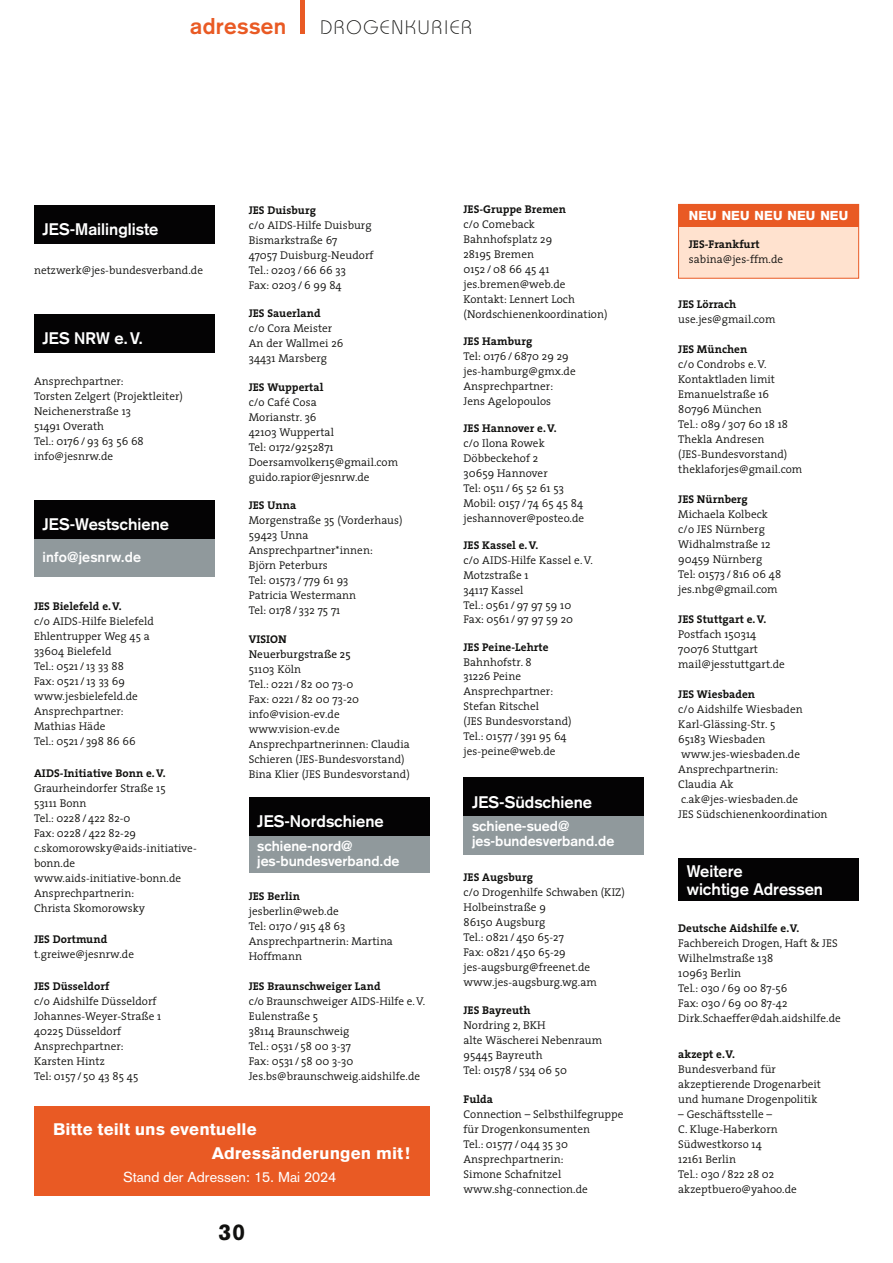
<style>
.page{position:relative;width:893px;height:1263px;background:#fff}
.page>*{position:absolute;margin:0;border:0;box-sizing:border-box;transform-origin:0 0}
.t1{font:700 22.5px "Akzidenz Grotesk";letter-spacing:.02em;color:#e95a24}
.t2{font:900 22.5px "Akzidenz Grotesk";color:#11110f}
.t3{font:300 19.5px "Bauhaus";letter-spacing:.09em;color:#11110f}
.t4{font:700 16.5px/18px "Akzidenz Grotesk";color:#fff}
.t5{font:900 16.5px/24px "Akzidenz Grotesk";color:#fff;scale:1.04 1}
.t6{font:700 14.25px/15px "Akzidenz Grotesk";color:#fff}
.t7{font:14.25px "Akzidenz Grotesk";color:#fff}
.t8{font:700 14.25px "Akzidenz Grotesk";letter-spacing:.01em;color:#fdfdfd}
.t9{font:800 12.75px "Helvetica Neue LT Std";letter-spacing:.005em;color:#fff}
.t10{font:300 11.25px/15px "The Serif";letter-spacing:.005em;color:#11110f}
.t11{font:700 11.25px "The Serif";letter-spacing:.005em;color:#11110f}
.t12{font:11.25px "The Serif";letter-spacing:.005em;color:#11110f}
</style>
<div class="page">
<hr style="left:300px;top:0;width:4px;height:34px;background:#e95a24">
<div style="left:678px;top:204px;width:181px;height:75px;background:#ffe2cf;border:1px solid #e95a24"></div>
<div style="left:678px;top:204px;width:181px;height:23px;background:#e95a24"></div>
<div style="left:34px;top:539px;width:181px;height:38px;background:#90999c"></div>
<div style="left:34px;top:205px;width:181px;height:39px;background:#040304"></div>
<div style="left:34px;top:314px;width:181px;height:39px;background:#040304"></div>
<div style="left:34px;top:500px;width:181px;height:39px;background:#040304"></div>
<div style="left:463px;top:816px;width:181px;height:38px;background:#90999c"></div>
<div style="left:249px;top:835px;width:180px;height:38px;background:#90999c"></div>
<div style="left:249px;top:797px;width:180px;height:38px;background:#040304"></div>
<div style="left:463px;top:778px;width:181px;height:38px;background:#040304"></div>
<div style="left:678px;top:858px;width:181px;height:43px;background:#040304"></div>
<div style="left:34px;top:1107px;width:395px;height:89px;background:#e95a24"></div>
<h1 class="t1" style="left:190px;top:13px;width:97px">adressen</h1>
<h2 class="t3" style="left:320px;top:16px;width:153px">DROGENKURIER</h2>
<h3 class="t4" style="left:43px;top:220px;width:117px">JES-Mailingliste</h3>
<p class="t10" style="left:34px;top:262px;width:171px">netzwerk@jes-bundesverband.de</p>
<h3 class="t4" style="left:43px;top:329px;width:102px">JES NRW e.V.</h3>
<p class="t10" style="left:34px;top:373px;width:150px">Ansprechpartner:<br>Torsten Zelgert (Projektleiter)<br>Neichenerstraße 13<br>51491 Overath<br>Tel.: 0176/93 63 56 68 info@jesnrw.de</p>
<h3 class="t4" style="left:43px;top:515px;width:128px">JES-Westschiene</h3>
<p class="t8" style="left:43px;top:549px;width:100px">info@jesnrw.de</p>
<p class="t11" style="left:34px;top:597px;width:89px">JES Bielefeld e.V.</p>
<p class="t10" style="left:34px;top:614px;width:122px">c/o AIDS-Hilfe Bielefeld<br>Ehlentrupper Weg 45 a<br>33604 Bielefeld<br>Tel.: 0521 / 13 33 88<br>Fax: 0521 / 13 33 69 www.jesbielefeld.de<br>Ansprechpartner:<br>Mathias Häde<br>Tel.: 0521 / 398 86 66</p>
<p class="t11" style="left:34px;top:763px;width:133px">AIDS-Initiative Bonn e.V.</p>
<p class="t10" style="left:34px;top:780px;width:164px">Graurheindorfer Straße 15<br>53111 Bonn<br>Tel.: 0228/422 82-0<br>Fax: 0228/422 82-29 c.skomorowsky@aids-initiative&shy;bonn.de www.aids-initiative-bonn.de<br>Ansprechpartnerin:<br>Christa Skomorowsky</p>
<p class="t11" style="left:34px;top:930px;width:75px">JES Dortmund</p>
<p class="t10" style="left:34px;top:946px;width:102px">t.greiwe@jesnrw.de</p>
<p class="t11" style="left:34px;top:976px;width:77px">JES Düsseldorf</p>
<p class="t10" style="left:34px;top:993px;width:129px">c/o Aidshilfe Düsseldorf<br>Johannes-Weyer-Straße 1<br>40225 Düsseldorf<br>Ansprechpartner:<br>Karsten Hintz<br>Tel: 0157 / 50 43 85 45</p>
<p class="t11" style="left:249px;top:200px;width:69px">JES Duisburg</p>
<p class="t10" style="left:249px;top:217px;width:126px">c/o AIDS-Hilfe Duisburg<br>Bismarkstraße 67<br>47057 Duisburg-Neudorf<br>Tel.: 0203 /66 66 33<br>Fax: 0203 /6 99 84</p>
<p class="t11" style="left:249px;top:304px;width:74px">JES Sauerland</p>
<p class="t10" style="left:249px;top:320px;width:96px">c/o Cora Meister<br>An der Wallmei 26<br>34431 Marsberg</p>
<p class="t11" style="left:249px;top:377px;width:76px">JES Wuppertal</p>
<p class="t10" style="left:249px;top:394px;width:151px">c/o Café Cosa<br>Morianstr. 36<br>42103 Wuppertal<br>Tel: 0172/9252871<br>Doersamvolker15@gmail.com guido.rapior@jesnrw.de</p>
<p class="t11" style="left:249px;top:496px;width:49px">JES Unna</p>
<p class="t10" style="left:249px;top:512px;width:155px">Morgenstraße 35 (Vorderhaus)<br>59423 Unna<br>Ansprechpartner*innen:<br>Björn Peterburs<br>Tel: 01573 / 779 61 93<br>Patricia Westermann<br>Tel: 0178/ 332 75 71</p>
<p class="t11" style="left:249px;top:629px;width:39px">VISION</p>
<p class="t12" style="left:249px;top:644px;width:103px">Neuerburgstraße 25</p>
<p class="t10" style="left:249px;top:661px;width:163px">51103 Köln<br>Tel.: 0221 /82 00 73-0<br>Fax: 0221 /82 00 73-20 info@vision-ev.de www.vision-ev.de<br>Ansprechpartnerinnen: Claudia<br>Schieren (JES-Bundesvorstand)<br>Bina Klier (JES Bundesvorstand)</p>
<h3 class="t4" style="left:257px;top:812px;width:128px">JES-Nordschiene</h3>
<p class="t6" style="left:257px;top:838px;width:144px">schiene-nord@ jes-bundesverband.de</p>
<p class="t11" style="left:249px;top:887px;width:53px">JES Berlin</p>
<p class="t10" style="left:249px;top:903px;width:146px">jesberlin@web.de<br>Tel: 0170/915 48 63<br>Ansprechpartnerin: Martina<br>Hoffmann</p>
<p class="t11" style="left:249px;top:977px;width:133px">JES Braunschweiger Land</p>
<p class="t10" style="left:249px;top:993px;width:178px">c/o Braunschweiger AIDS-Hilfe e.V.<br>Eulenstraße 5<br>38114 Braunschweig<br>Tel.: 0531 / 58 00 3-37<br>Fax: 0531 / 58 00 3-30<br>Jes.bs@braunschweig.aidshilfe.de</p>
<h3 class="t5" style="left:212px;top:1117px;width:192px;text-indent:-159px">Bitte teilt uns eventuelle<br>Adressänderungen mit!</h3>
<p class="t7" style="left:123px;top:1168px;width:215px">Stand der Adressen: 15. Mai 2024</p>
<h1 class="t2" style="left:219px;top:1218px;width:28px">30</h1>
<p class="t11" style="left:463px;top:199px;width:104px">JES-Gruppe Bremen</p>
<p class="t10" style="left:463px;top:216px;width:146px">c/o Comeback<br>Bahnhofsplatz 29<br>28195 Bremen<br>0152 /08 66 45 41 jes.bremen@web.de<br>Kontakt: Lennert Loch (Nordschienenkoordination)</p>
<p class="t11" style="left:463px;top:331px;width:70px">JES Hamburg</p>
<p class="t10" style="left:463px;top:348px;width:114px">Tel: 0176/6870 29 29 jes-hamburg@gmx.de<br>Ansprechpartner:<br>Jens Agelopoulos</p>
<p class="t11" style="left:463px;top:418px;width:95px">JES Hannover e.V.</p>
<p class="t10" style="left:463px;top:435px;width:122px">c/o Ilona Rowek<br>Döbbeckehof 2<br>30659 Hannover<br>Tel: 0511 /65 52 61 53<br>Mobil: 0157 / 74 65 45 84 jeshannover@posteo.de</p>
<p class="t11" style="left:463px;top:535px;width:76px">JES Kassel e.V.</p>
<p class="t10" style="left:463px;top:552px;width:131px">c/o AIDS-Hilfe Kassel e.V.<br>Motzstraße 1<br>34117 Kassel<br>Tel.: 0561 /97 97 59 10<br>Fax: 0561 /97 97 59 20</p>
<p class="t11" style="left:463px;top:637px;width:87px">JES Peine-Lehrte</p>
<p class="t10" style="left:463px;top:654px;width:110px">Bahnhofstr. 8<br>31226 Peine<br>Ansprechpartner:<br>Stefan Ritschel<br>(JES Bundesvorstand)<br>Tel.: 01577 / 391 95 64 jes-peine@web.de</p>
<h3 class="t4" style="left:472px;top:793px;width:122px">JES-Südschiene</h3>
<p class="t6" style="left:472px;top:819px;width:144px">schiene-sued@ jes-bundesverband.de</p>
<p class="t11" style="left:463px;top:868px;width:71px">JES Augsburg</p>
<p class="t10" style="left:463px;top:884px;width:163px">c/o Drogenhilfe Schwaben (KIZ)<br>Holbeinstraße 9<br>86150 Augsburg<br>Tel.: 0821 /450 65-27<br>Fax: 0821 /450 65-29 jes-augsburg@freenet.de www.jes-augsburg.wg.am</p>
<p class="t11" style="left:463px;top:1001px;width:69px">JES Bayreuth</p>
<p class="t10" style="left:463px;top:1018px;width:140px">Nordring 2, BKH<br>alte Wäscherei Nebenraum<br>95445 Bayreuth<br>Tel: 01578/ 534 06 50</p>
<p class="t11" style="left:463px;top:1090px;width:31px">Fulda</p>
<p class="t10" style="left:463px;top:1106px;width:162px">Connection – Selbsthilfegruppe für Drogenkonsumenten<br>Tel.: 01577 /044 35 30<br>Ansprechpartnerin:<br>Simone Schafnitzel www.shg-connection.de</p>
<p class="t9" style="left:689px;top:208px;width:161px">NEU NEU NEU NEU NEU</p>
<p class="t11" style="left:689px;top:235px;width:72px">JES-Frankfurt</p>
<p class="t10" style="left:689px;top:251px;width:96px">sabina@jes-ffm.de</p>
<p class="t11" style="left:678px;top:295px;width:60px">JES Lörrach</p>
<p class="t10" style="left:678px;top:311px;width:99px">use.jes@gmail.com</p>
<p class="t11" style="left:678px;top:340px;width:71px">JES München</p>
<p class="t10" style="left:678px;top:356px;width:126px">c/o Condrobs e.V.<br>Kontaktladen limit<br>Emanuelstraße 16<br>80796 München<br>Tel.: 089/ 307 60 18 18<br>Thekla Andresen (JES-Bundesvorstand) theklaforjes@gmail.com</p>
<p class="t11" style="left:678px;top:490px;width:71px">JES Nürnberg</p>
<p class="t10" style="left:678px;top:506px;width:104px">Michaela Kolbeck c/o JES Nürnberg<br>Widhalmstraße 12<br>90459 Nürnberg<br>Tel: 01573 /816 06 48 jes.nbg@gmail.com</p>
<p class="t11" style="left:678px;top:610px;width:90px">JES Stuttgart e.V.</p>
<p class="t10" style="left:678px;top:626px;width:108px">Postfach 150314<br>70076 Stuttgart mail@jesstuttgart.de</p>
<p class="t11" style="left:678px;top:685px;width:78px">JES Wiesbaden</p>
<p class="t10" style="left:678px;top:701px;width:151px">c/o Aidshilfe Wiesbaden<br>Karl-Glässing-Str. 5<br>65183 Wiesbaden www.jes-wiesbaden.de<br>Ansprechpartnerin:<br>Claudia Ak c.ak@jes-wiesbaden.de<br>JES Südschienenkoordination</p>
<h3 class="t4" style="left:687px;top:862px;width:138px">Weitere<br>wichtige Adressen</h3>
<p class="t11" style="left:678px;top:919px;width:123px">Deutsche Aidshilfe e.V.</p>
<p class="t10" style="left:678px;top:935px;width:164px">Fachbereich Drogen, Haft &amp; JES<br>Wilhelmstraße 138<br>10963 Berlin<br>Tel.: 030/69 00 87-56<br>Fax: 030/69 00 87-42<br>Dirk.Schaeffer@dah.aidshilfe.de</p>
<p class="t11" style="left:678px;top:1045px;width:58px">akzept e.V.</p>
<p class="t10" style="left:678px;top:1061px;width:144px">Bundesverband für akzeptierende Drogenarbeit und humane Drogenpolitik</p>
<p class="t10" style="left:678px;top:1106px;width:120px">– Geschäftsstelle –<br>C. Kluge-Haberkorn<br>Südwestkorso 14<br>12161 Berlin<br>Tel.: 030/822 28 02 akzeptbuero@yahoo.de</p>
</div>
